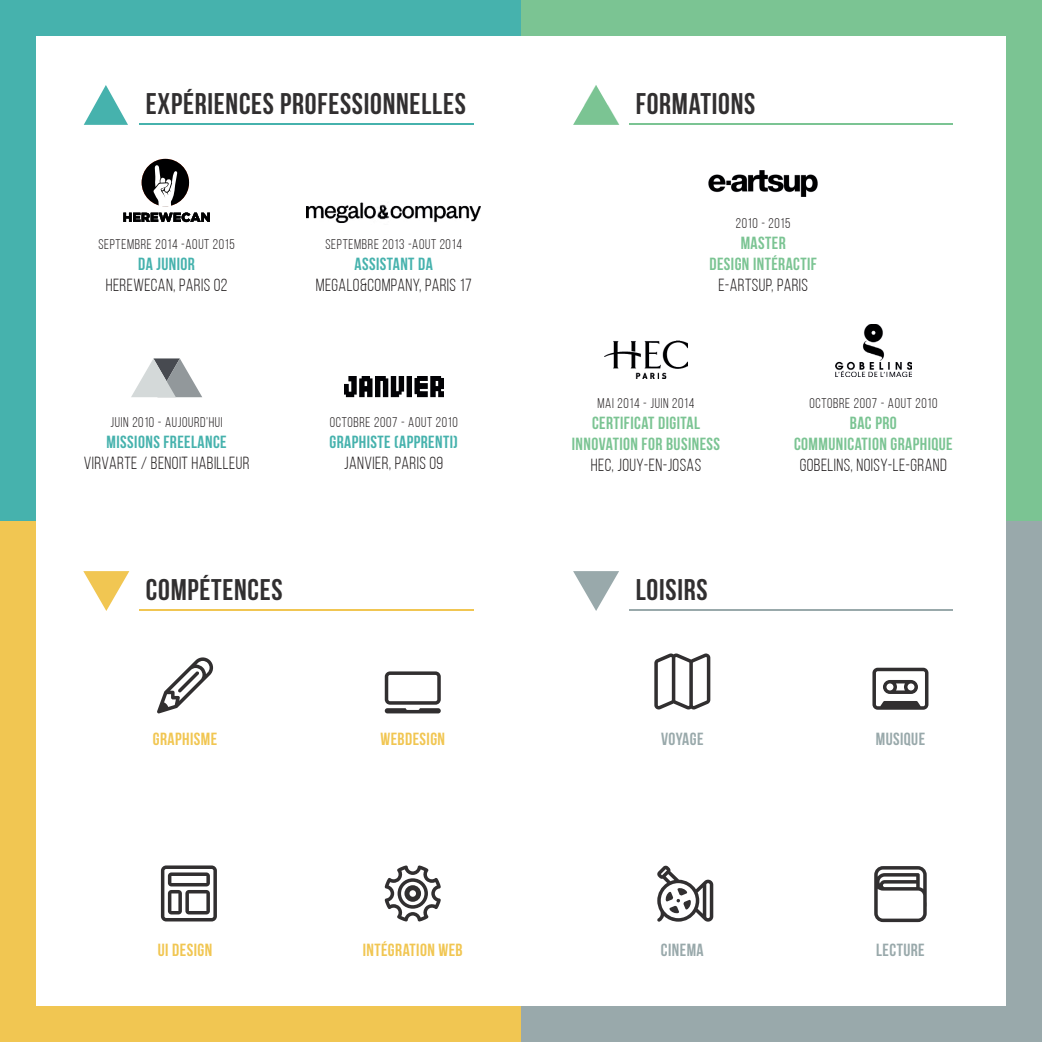
<style>
.page{position:relative;width:1042px;height:1042px;background:#fff}
.page>*{position:absolute;margin:0;border:0;box-sizing:border-box;transform-origin:0 0}
.t1{font:700 29.75px "Bebas Neue";letter-spacing:.025em;color:#312f30}
.t2{font:17.5px "Bebas Neue";letter-spacing:.025em;color:#231f20}
.t3{font:700 17.5px/21px "Bebas Neue";letter-spacing:.025em;color:#7bc493;text-align:center}
.t4{font:700 17.5px "Bebas Neue";letter-spacing:.025em;color:#46b2ad}
.t5{font:700 17.5px "Bebas Neue";letter-spacing:.025em;color:#f1c652}
.t6{font:700 17.5px "Bebas Neue";letter-spacing:.025em;color:#99a9ab}
.t7{font:14px "Bebas Neue";letter-spacing:.05em;color:#231f20}
</style>
<div class="page">
<svg style="left:83px;top:571px;width:46px;height:40px"></svg>
<svg style="left:573px;top:85px;width:46px;height:40px"></svg>
<svg style="left:84px;top:85px;width:44px;height:40px"></svg>
<img style="left:708px;top:171px;width:110px;height:25px">
<img style="left:835px;top:324px;width:76px;height:52px">
<img style="left:604px;top:341px;width:83px;height:37px">
<img style="left:344px;top:376px;width:99px;height:21px">
<img style="left:307px;top:202px;width:174px;height:21px">
<svg style="left:131px;top:358px;width:71px;height:39px"></svg>
<svg style="left:573px;top:571px;width:46px;height:40px"></svg>
<hr style="left:140px;top:123px;width:334px;height:2px;background:#46b2ad">
<hr style="left:140px;top:609px;width:334px;height:2px;background:#f1c652">
<hr style="left:629px;top:123px;width:324px;height:2px;background:#7bc493">
<hr style="left:629px;top:609px;width:324px;height:2px;background:#99a9ab">
<div style="left:1px;top:0;width:520px;height:35px;background:#46b2ad"></div>
<div style="left:0;top:1006px;width:521px;height:36px;background:#f1c652"></div>
<div style="left:0;top:0;width:35px;height:521px;background:#46b2ad"></div>
<div style="left:1006px;top:1px;width:36px;height:520px;background:#7bc493"></div>
<div style="left:521px;top:0;width:521px;height:35px;background:#7bc493"></div>
<div style="left:521px;top:1006px;width:520px;height:36px;background:#99a9ab"></div>
<div style="left:0;top:521px;width:35px;height:520px;background:#f1c652"></div>
<div style="left:1006px;top:521px;width:36px;height:521px;background:#99a9ab"></div>
<svg style="left:157px;top:657px;width:56px;height:56px"></svg>
<svg style="left:657px;top:865px;width:56px;height:56px"></svg>
<svg style="left:654px;top:653px;width:56px;height:56px"></svg>
<svg style="left:872px;top:668px;width:56px;height:42px"></svg>
<svg style="left:161px;top:865px;width:56px;height:56px"></svg>
<svg style="left:385px;top:671px;width:56px;height:42px"></svg>
<svg style="left:874px;top:866px;width:52px;height:56px"></svg>
<svg style="left:385px;top:865px;width:56px;height:56px"></svg>
<div style="left:142px;top:159px;width:47px;height:47px;background:#000001;border-radius:50%"></div>
<svg style="left:123px;top:165px;width:87px;height:57px"></svg>
<h1 class="t1" style="left:146px;top:88px;width:321px">EXPÉRIENCES PROFESSIONNELLES</h1>
<h1 class="t1" style="left:636px;top:88px;width:121px">FORMATIONS</h1>
<p class="t7" style="left:98px;top:237px;width:138px">SEPTEMBRE 2014 -AOUT 2015</p>
<p class="t4" style="left:138px;top:254px;width:58px">DA JUNIOR</p>
<p class="t2" style="left:106px;top:276px;width:123px">HEREWECAN, PARIS 02</p>
<p class="t7" style="left:325px;top:237px;width:138px">SEPTEMBRE 2013 -AOUT 2014</p>
<p class="t4" style="left:354px;top:254px;width:80px">ASSISTANT DA</p>
<p class="t2" style="left:316px;top:276px;width:157px">MEGALO&amp;COMPANY, PARIS 17</p>
<p class="t7" style="left:111px;top:415px;width:114px">JUIN 2010 - AUJOURD’HUI</p>
<p class="t4" style="left:107px;top:432px;width:121px">MISSIONS FREELANCE</p>
<p class="t2" style="left:84px;top:454px;width:167px">VIRVARTE / BENOIT HABILLEUR</p>
<h1 class="t1" style="left:146px;top:574px;width:138px">COMPÉTENCES</h1>
<p class="t7" style="left:330px;top:415px;width:129px">OCTOBRE 2007 - AOUT 2010</p>
<p class="t4" style="left:329px;top:432px;width:130px">GRAPHISTE (APPRENTI)</p>
<p class="t2" style="left:344px;top:454px;width:100px">JANVIER, PARIS 09</p>
<p class="t7" style="left:736px;top:216px;width:56px">2010 - 2015</p>
<p class="t3" style="left:709px;top:232px;width:109px">MASTER<br>DESIGN INTÉRACTIF</p>
<p class="t2" style="left:718px;top:276px;width:91px">E-ARTSUP, PARIS</p>
<p class="t7" style="left:597px;top:396px;width:98px">MAI 2014 - JUIN 2014</p>
<p class="t3" style="left:572px;top:412px;width:150px">CERTIFICAT DIGITAL<br>INNOVATION FOR BUSINESS</p>
<p class="t2" style="left:591px;top:456px;width:112px">HEC, JOUY-EN-JOSAS</p>
<h1 class="t1" style="left:636px;top:574px;width:73px">LOISIRS</h1>
<p class="t7" style="left:809px;top:396px;width:129px">OCTOBRE 2007 - AOUT 2010</p>
<p class="t3" style="left:794px;top:412px;width:160px">BAC PRO<br>COMMUNICATION GRAPHIQUE</p>
<p class="t2" style="left:800px;top:456px;width:149px">GOBELINS, NOISY-LE-GRAND</p>
<p class="t5" style="left:153px;top:730px;width:66px">GRAPHISME</p>
<p class="t5" style="left:380px;top:730px;width:66px">WEBDESIGN</p>
<p class="t6" style="left:661px;top:729px;width:44px">VOYAGE</p>
<p class="t6" style="left:876px;top:729px;width:51px">MUSIQUE</p>
<p class="t5" style="left:158px;top:940px;width:56px">UI DESIGN</p>
<p class="t5" style="left:363px;top:940px;width:101px">INTÉGRATION WEB</p>
<p class="t6" style="left:661px;top:940px;width:44px">CINEMA</p>
<p class="t6" style="left:876px;top:940px;width:50px">LECTURE</p>
</div>
